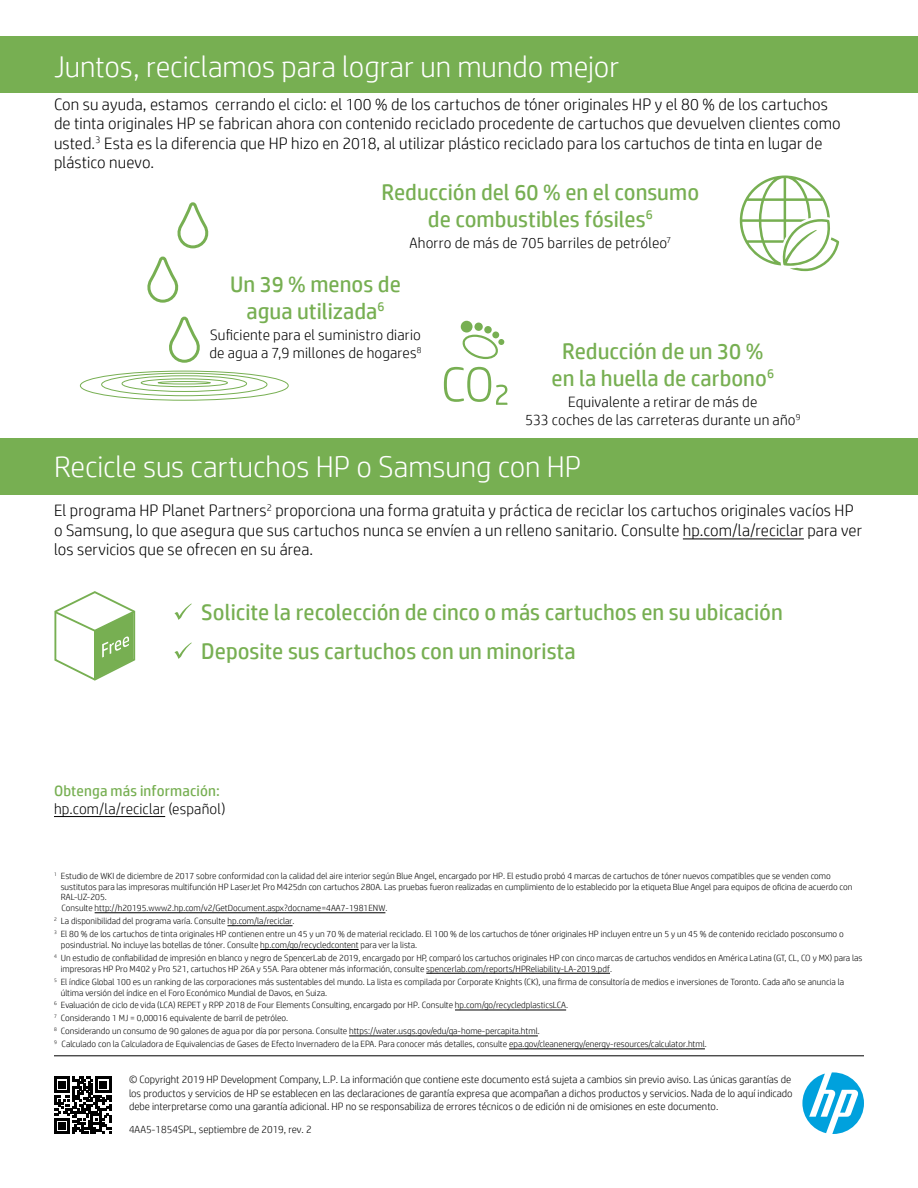
<style>
.page{position:relative;width:918px;height:1188px;background:#fff}
.page>*{position:absolute;margin:0;border:0;box-sizing:border-box;transform-origin:0 0}
.Table_bullet{font:300 30px "HP Simplified";color:#fff}
.Table_bullet-2{font:22.5px/27px "HP Simplified";color:#77af52;text-align:center}
.Table_bullet-3{font:300 16.5px/19.5px "HP Simplified";letter-spacing:.005em;color:#000}
.Body{font:300 16.5px/19.5px "HP Simplified";letter-spacing:.005em;color:#000}
.Table_bullet-4{font:300 15px/18px "HP Simplified";letter-spacing:.01em;color:#000}
.Body-2{font:300 15px/18px "HP Simplified";letter-spacing:.01em;color:#000}
.Legal_7_9{font:300 10.5px/13.5px "HP Simplified";color:#000}
.Footnotes{font:300 9px/10.8px "HP Simplified";color:#000}
.s1{font-weight:400;color:#77af52}
</style>
<div class="page">
<hr style="left:54px;top:1056px;width:810px;height:1px;background:#000">
<svg style="left:802px;top:1072px;width:62px;height:62px"></svg>
<div style="left:0;top:37px;width:918px;height:56px;background:#77af52"></div>
<div style="left:0;top:438px;width:918px;height:56px;background:#77af52"></div>
<div style="left:101px;top:373px;width:166px;height:23px;border:1px solid #77af52;border-radius:50%"></div>
<div style="left:80px;top:371px;width:209px;height:30px;border:1px solid #77af52;border-radius:50%"></div>
<div style="left:122px;top:375px;width:125px;height:17px;border:1px solid #77af52;border-radius:50%"></div>
<div style="left:141px;top:378px;width:87px;height:9px;border:1px solid #77af52;border-radius:50%"></div>
<div style="left:158px;top:381px;width:53px;height:3px;border:1px solid #77af52;border-radius:50%"></div>
<svg style="left:147px;top:202px;width:62px;height:101px"></svg>
<svg style="left:169px;top:316px;width:31px;height:47px"></svg>
<svg style="left:740px;top:176px;width:99px;height:95px"></svg>
<svg style="left:462px;top:335px;width:42px;height:24px"></svg>
<div style="left:484px;top:326px;width:8px;height:8px;background:#77af52;border-radius:50%"></div>
<div style="left:474px;top:322px;width:9px;height:9px;background:#77af52;border-radius:50%"></div>
<div style="left:461px;top:321px;width:12px;height:12px;background:#77af52;border-radius:50%"></div>
<div style="left:492px;top:331px;width:7px;height:8px;background:#77af52;border-radius:50%"></div>
<svg style="left:444px;top:367px;width:63px;height:38px"></svg>
<svg style="left:54px;top:591px;width:82px;height:90px"></svg>
<hr style="left:683px;top:539px;width:121px;height:1px;background:#000">
<hr style="left:95px;top:913px;width:290px;height:1px;background:#000">
<hr style="left:227px;top:925px;width:66px;height:1px;background:#000">
<hr style="left:260px;top:949px;width:99px;height:1px;background:#000">
<hr style="left:426px;top:973px;width:184px;height:1px;background:#000">
<hr style="left:455px;top:1010px;width:111px;height:1px;background:#000">
<hr style="left:349px;top:1036px;width:189px;height:1px;background:#000">
<hr style="left:509px;top:1049px;width:196px;height:1px;background:#000">
<hr style="left:54px;top:816px;width:111px;height:1px;background:#000">
<svg style="left:174px;top:603px;width:18px;height:17px"></svg>
<svg style="left:174px;top:642px;width:18px;height:17px"></svg>
<svg style="left:54px;top:1077px;width:57px;height:57px"></svg>
<p class="Table_bullet" style="left:54px;top:47px;width:567px">Juntos, reciclamos para lograr un mundo mejor</p>
<p class="Table_bullet-3" style="left:54px;top:94px;width:788px">Con su ayuda, estamos cerrando el ciclo: el 100 % de los cartuchos de tóner originales HP y el 80 % de los cartuchos de tinta originales HP se fabrican ahora con contenido reciclado procedente de cartuchos que devuelven clientes como usted.<sup>3</sup> Esta es la diferencia que HP hizo en 2018, al utilizar plástico reciclado para los cartuchos de tinta en lugar de plástico nuevo.</p>
<p class="Table_bullet-2" style="left:382px;top:178px;width:319px">Reducción del 60 % en el consumo de combustibles fósiles<sup>6</sup></p>
<p class="Table_bullet-4" style="left:410px;top:233px;width:263px">Ahorro de más de 705 barriles de petróleo<sup>7</sup></p>
<p class="Table_bullet-2" style="left:230px;top:270px;width:172px">Un 39 % menos de agua utilizada<sup>6</sup></p>
<p class="Table_bullet-4" style="left:209px;top:325px;width:214px">Suficiente para el suministro diario de agua a 7,9 millones de hogares<sup>8</sup></p>
<p class="Table_bullet-2" style="left:552px;top:337px;width:224px">Reducción de un 30 % en la huella de carbono<sup>6</sup></p>
<p class="Table_bullet-4" style="left:525px;top:392px;width:277px;text-align:center">Equivalente a retirar de más de<br>533 coches de las carreteras durante un año<sup>9</sup></p>
<p class="Table_bullet" style="left:54px;top:447px;width:529px">Recicle sus cartuchos HP o Samsung con HP</p>
<p class="Body" style="left:54px;top:500px;width:810px">El programa HP Planet Partners<sup>2</sup> proporciona una forma gratuita y práctica de reciclar los cartuchos originales vacíos HP o Samsung, lo que asegura que sus cartuchos nunca se envíen a un relleno sanitario. Consulte hp.com/la/reciclar para ver los servicios que se ofrecen en su área.</p>
<p class="Table_bullet-2" style="left:201px;top:598px;width:583px">Solicite la recolección de cinco o más cartuchos en su ubicación</p>
<p class="Table_bullet-2" style="left:201px;top:637px;width:376px">Deposite sus cartuchos con un minorista</p>
<p class="Body-2" style="left:54px;top:781px;width:173px"><span class="s1">Obtenga más información: </span>hp.com/la/reciclar (español)</p>
<p class="Footnotes" style="left:61px;top:870px;width:793px;text-indent:-7px"><sup>1</sup> Estudio de WKI de diciembre de 2017 sobre conformidad con la calidad del aire interior según Blue Angel, encargado por HP. El estudio probó 4 marcas de cartuchos de tóner nuevos compatibles que se venden como sustitutos para las impresoras multifunción HP LaserJet Pro M425dn con cartuchos 280A. Las pruebas fueron realizadas en cumplimiento de lo establecido por la etiqueta Blue Angel para equipos de oficina de acuerdo con RAL-UZ-205.<br>Consulte http://h20195.www2.hp.com/v2/GetDocument.aspx?docname=4AA7-1981ENW.</p>
<p class="Footnotes" style="left:54px;top:915px;width:242px"><sup>2</sup> La disponibilidad del programa varía. Consulte hp.com/la/reciclar.</p>
<p class="Footnotes" style="left:61px;top:928px;width:785px;text-indent:-7px"><sup>3</sup> El 80 % de los cartuchos de tinta originales HP contienen entre un 45 y un 70 % de material reciclado. El 100 % de los cartuchos de tóner originales HP incluyen entre un 5 y un 45 % de contenido reciclado posconsumo o posindustrial. No incluye las botellas de tóner. Consulte hp.com/go/recycledcontent para ver la lista.</p>
<p class="Footnotes" style="left:61px;top:952px;width:803px;text-indent:-7px"><sup>4</sup> Un estudio de confiabilidad de impresión en blanco y negro de SpencerLab de 2019, encargado por HP, comparó los cartuchos originales HP con cinco marcas de cartuchos vendidos en América Latina (GT, CL, CO y MX) para las impresoras HP Pro M402 y Pro 521, cartuchos HP 26A y 55A. Para obtener más información, consulte spencerlab.com/reports/HPReliability-LA-2019.pdf.</p>
<p class="Footnotes" style="left:61px;top:976px;width:785px;text-indent:-7px"><sup>5</sup> El índice Global 100 es un ranking de las corporaciones más sustentables del mundo. La lista es compilada por Corporate Knights (CK), una firma de consultoría de medios e inversiones de Toronto. Cada año se anuncia la última versión del índice en el Foro Económico Mundial de Davos, en Suiza.</p>
<p class="Footnotes" style="left:54px;top:1000px;width:516px"><sup>6</sup> Evaluación de ciclo de vida (LCA) REPET y RPP 2018 de Four Elements Consulting, encargado por HP. Consulte hp.com/go/recycledplasticsLCA.</p>
<p class="Footnotes" style="left:54px;top:1013px;width:236px"><sup>7</sup> Considerando 1 MJ = 0,00016 equivalente de barril de petróleo.</p>
<p class="Footnotes" style="left:54px;top:1026px;width:487px"><sup>8</sup> Considerando un consumo de 90 galones de agua por día por persona. Consulte https://water.usgs.gov/edu/qa-home-percapita.html.</p>
<p class="Footnotes" style="left:54px;top:1039px;width:654px"><sup>9</sup> Calculado con la Calculadora de Equivalencias de Gases de Efecto Invernadero de la EPA. Para conocer más detalles, consulte epa.gov/cleanenergy/energy-resources/calculator.html.</p>
<p class="Legal_7_9" style="left:129px;top:1072px;width:665px">© Copyright 2019 HP Development Company, L.P. La información que contiene este documento está sujeta a cambios sin previo aviso. Las únicas garantías de los productos y servicios de HP se establecen en las declaraciones de garantía expresa que acompañan a dichos productos y servicios. Nada de lo aquí indicado debe interpretarse como una garantía adicional. HP no se responsabiliza de errores técnicos o de edición ni de omisiones en este documento.</p>
<p class="Legal_7_9" style="left:129px;top:1122px;width:184px">4AA5-1854SPL, septiembre de 2019, rev. 2</p>
</div>
